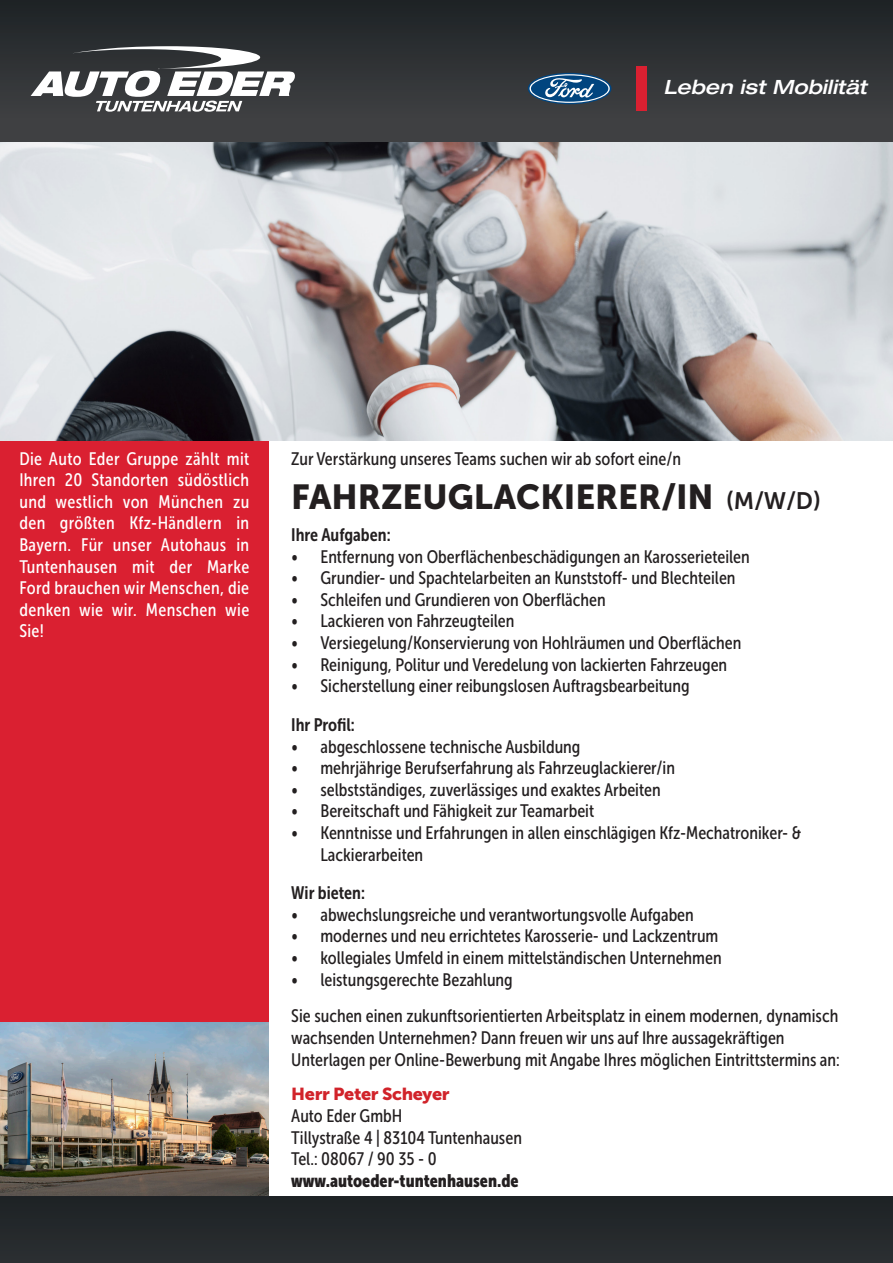
<style>
.page{position:relative;width:893px;height:1263px;background:#fff}
.page>*{position:absolute;margin:0;border:0;box-sizing:border-box;transform-origin:0 0}
.t1{font:34.5px "Museo Sans 900";color:#231f20}
.Subtitel_MArken_neu{font:italic 500 expanded 19.65px "Helvetica Neue LT Std";color:#fff}
.t2{font:18px/21.6px "Museo Sans Cond 500";color:#231f20}
.t3{font:18px/21.6px "Museo Sans Cond 500";letter-spacing:.02em;color:#fff;text-align:justify}
.t4{font:18px "Museo Sans Cond 700";color:#231f20}
.t5{font:18px "Museo Sans Cond 900";color:#231f20}
.t6{font:17.25px "Museo Sans 900";letter-spacing:-.02em;color:#d1232a;scale:1.04 1}
.s1{font-family:"Museo Sans 700";font-size:23.7px}
</style>
<div class="page">
<div style="left:0;top:0;width:893px;height:143px;background:linear-gradient(to bottom,#1e2326,#444446)"></div>
<div style="left:0;top:143px;width:269px;height:982px;background:#da2031"></div>
<img style="left:0;top:1023px;width:269px;height:174px">
<div style="left:636px;top:66px;width:10px;height:45px;background:#da2031"></div>
<svg style="left:31px;top:46px;width:264px;height:66px"></svg>
<svg style="left:528px;top:73px;width:83px;height:31px"></svg>
<svg style="left:529px;top:74px;width:81px;height:29px"></svg>
<img style="left:0;top:143px;width:893px;height:298px">
<div style="left:0;top:1197px;width:893px;height:66px;background:#25282b"></div>
<p class="Subtitel_MArken_neu" style="left:663px;top:75px;width:205px">Leben ist Mobilität</p>
<p class="t3" style="left:19px;top:448px;width:231px">Die Auto Eder Gruppe zählt mit Ihren 20 Standorten südöstlich und westlich von München zu den größten Kfz-Händlern in Bayern. Für unser Autohaus in Tuntenhausen mit der Marke Ford brauchen wir Menschen, die denken wie wir. Menschen wie Sie!</p>
<p class="t2" style="left:291px;top:448px;width:391px">Zur Verstärkung unseres Teams suchen wir ab sofort eine/n</p>
<p class="t1" style="left:291px;top:477px;width:531px">FAHRZEUGLACKIERER/IN <span class="s1">(M/W/D)</span></p>
<p class="t4" style="left:291px;top:525px;width:101px">Ihre Aufgaben:</p>
<p class="t2" style="left:291px;top:546px;width:460px">• Entfernung von Oberflächenbeschädigungen an Karosserieteilen</p>
<p class="t2" style="left:291px;top:567px;width:446px">• Grundier- und Spachtelarbeiten an Kunststoff- und Blechteilen</p>
<p class="t2" style="left:291px;top:589px;width:316px">• Schleifen und Grundieren von Oberflächen</p>
<p class="t2" style="left:291px;top:610px;width:225px">• Lackieren von Fahrzeugteilen</p>
<p class="t2" style="left:291px;top:632px;width:452px">• Versiegelung/Konservierung von Hohlräumen und Oberflächen</p>
<p class="t2" style="left:291px;top:654px;width:437px">• Reinigung, Politur und Veredelung von lackierten Fahrzeugen</p>
<p class="t2" style="left:291px;top:675px;width:400px">• Sicherstellung einer reibungslosen Auftragsbearbeitung</p>
<p class="t4" style="left:291px;top:715px;width:65px">Ihr Profil:</p>
<p class="t2" style="left:291px;top:736px;width:291px">• abgeschlossene technische Ausbildung</p>
<p class="t2" style="left:291px;top:757px;width:385px">• mehrjährige Berufserfahrung als Fahrzeuglackierer/in</p>
<p class="t2" style="left:291px;top:779px;width:371px">• selbstständiges, zuverlässiges und exaktes Arbeiten</p>
<p class="t2" style="left:291px;top:800px;width:304px">• Bereitschaft und Fähigkeit zur Teamarbeit</p>
<p class="t2" style="left:320px;top:822px;width:483px;text-indent:-29px">• Kenntnisse und Erfahrungen in allen einschlägigen Kfz-Mechatroniker- &amp;<br>Lackierarbeiten</p>
<p class="t4" style="left:291px;top:883px;width:75px">Wir bieten:</p>
<p class="t2" style="left:291px;top:904px;width:404px">• abwechslungsreiche und verantwortungsvolle Aufgaben</p>
<p class="t2" style="left:291px;top:925px;width:429px">• modernes und neu errichtetes Karosserie- und Lackzentrum</p>
<p class="t2" style="left:291px;top:947px;width:432px">• kollegiales Umfeld in einem mittelständischen Unternehmen</p>
<p class="t2" style="left:291px;top:969px;width:223px">• leistungsgerechte Bezahlung</p>
<p class="t2" style="left:291px;top:1005px;width:550px">Sie suchen einen zukunftsorientierten Arbeitsplatz in einem modernen, dynamisch wachsenden Unternehmen? Dann freuen wir uns auf Ihre aussagekräftigen<br>Unterlagen per Online-Bewerbung mit Angabe Ihres möglichen Eintrittstermins an:</p>
<p class="t6" style="left:291px;top:1084px;width:154px">Herr Peter Scheyer</p>
<p class="t2" style="left:291px;top:1105px;width:113px">Auto Eder GmbH</p>
<p class="t2" style="left:291px;top:1127px;width:232px">Tillystraße 4 | 83104 Tuntenhausen</p>
<p class="t2" style="left:291px;top:1148px;width:147px">Tel.: 08067 / 90 35 - 0</p>
<p class="t5" style="left:291px;top:1170px;width:229px">www.autoeder-tuntenhausen.de</p>
</div>
